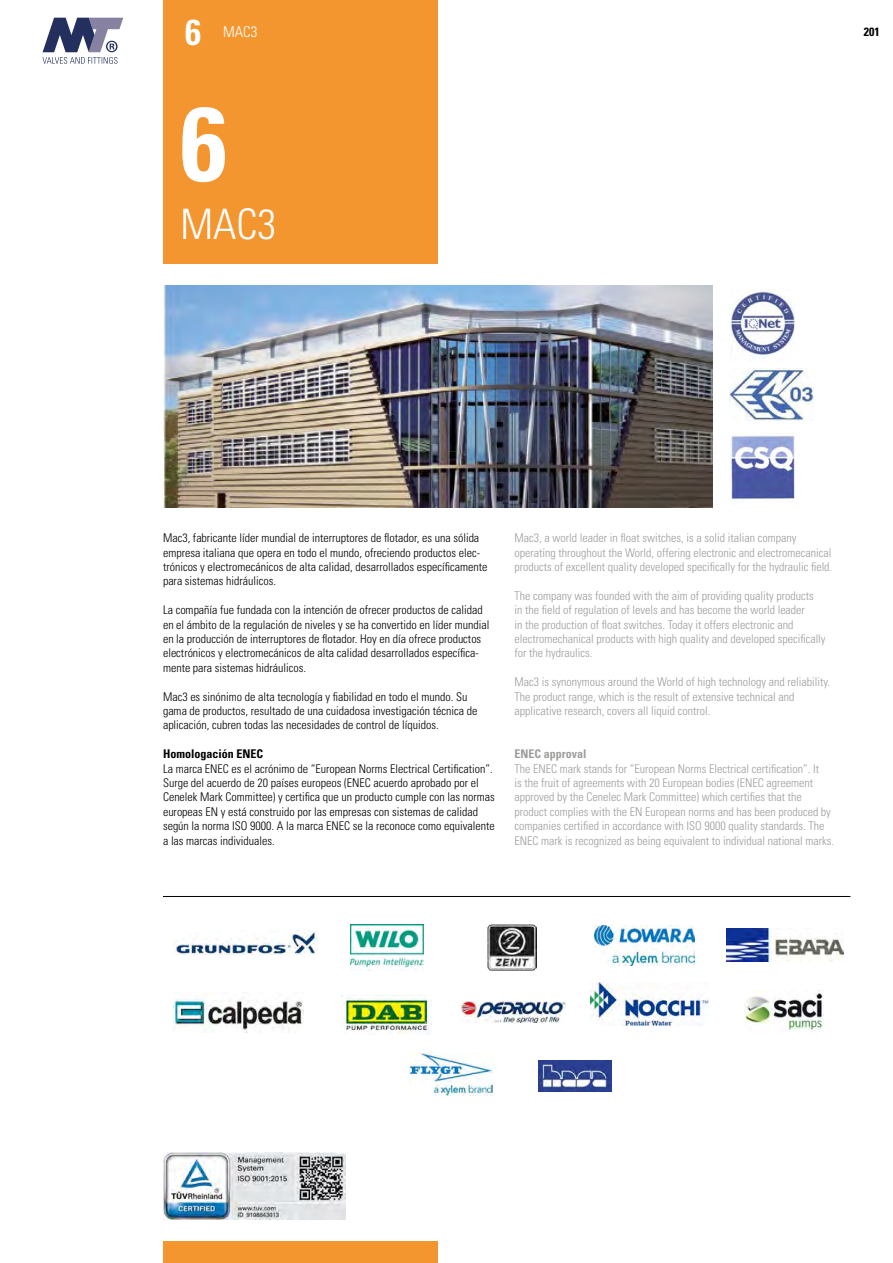
<style>
.page{position:relative;width:893px;height:1263px;background:#fff}
.page>*{position:absolute;margin:0;border:0;box-sizing:border-box;transform-origin:0 0}
.t1{font:700 condensed 105px "Univers LT Std";color:#fff}
.t2{font:300 condensed 42px "Univers LT Std";color:#fff}
.t3{font:700 condensed 36px "Univers LT Std";color:#fff}
.t4{font:300 condensed 15px "Univers LT Std";color:#fff}
.t5{font:300 condensed 12px/14.4px "Univers LT Std";color:#000}
.t6{font:300 condensed 12px/14.4px "Univers LT Std";color:#9d9d9c}
.t7{font:700 condensed 12px "Univers LT Std";color:#000}
.t8{font:700 condensed 12px "Univers LT Std";color:#9d9d9c}
</style>
<div class="page">
<div style="left:163px;top:0;width:275px;height:64px;background:#f49630"></div>
<svg style="left:43px;top:18px;width:80px;height:46px"></svg>
<div style="left:163px;top:1242px;width:275px;height:21px;background:#f49630"></div>
<img style="left:163px;top:286px;width:550px;height:221px">
<img style="left:745px;top:991px;width:78px;height:40px">
<img style="left:538px;top:1060px;width:73px;height:32px">
<img style="left:410px;top:1052px;width:83px;height:43px">
<img style="left:173px;top:992px;width:131px;height:40px">
<img style="left:342px;top:996px;width:90px;height:39px">
<img style="left:726px;top:928px;width:118px;height:33px">
<img style="left:173px;top:930px;width:144px;height:24px">
<img style="left:594px;top:925px;width:101px;height:40px">
<img style="left:590px;top:982px;width:118px;height:43px">
<img style="left:462px;top:1001px;width:104px;height:21px">
<img style="left:351px;top:925px;width:72px;height:45px">
<img style="left:487px;top:925px;width:49px;height:46px">
<img style="left:730px;top:368px;width:84px;height:53px">
<img style="left:730px;top:433px;width:65px;height:68px">
<img style="left:730px;top:289px;width:65px;height:67px">
<img style="left:163px;top:1152px;width:183px;height:68px">
<div style="left:163px;top:59px;width:275px;height:205px;background:#f49630"></div>
<hr style="left:163px;top:896px;width:687px;height:1px;background:#000">
<h3 class="t3" style="left:185px;top:10px;width:17px">6</h3>
<p class="t4" style="left:223px;top:23px;width:36px">MAC3</p>
<h1 class="t1" style="left:180px;top:80px;width:48px">6</h1>
<h2 class="t2" style="left:180px;top:199px;width:97px">MAC3</h2>
<p class="t7" style="left:864px;top:25px;width:17px">201</p>
<p class="t5" style="left:163px;top:531px;width:326px">Mac3, fabricante líder mundial de interruptores de flotador, es una sólida empresa italiana que opera en todo el mundo, ofreciendo productos elec&shy;trónicos y electromecánicos de alta calidad, desarrollados específicamente para sistemas hidráulicos.</p>
<p class="t5" style="left:163px;top:603px;width:328px">La compañía fue fundada con la intención de ofrecer productos de calidad en el ámbito de la regulación de niveles y se ha convertido en líder mundial en la producción de interruptores de flotador. Hoy en día ofrece productos electrónicos y electromecánicos de alta calidad desarrollados específica&shy;mente para sistemas hidráulicos.</p>
<p class="t5" style="left:163px;top:689px;width:316px">Mac3 es sinónimo de alta tecnología y fiabilidad en todo el mundo. Su gama de productos, resultado de una cuidadosa investigación técnica de aplicación, cubren todas las necesidades de control de líquidos.</p>
<p class="t7" style="left:163px;top:747px;width:102px">Homologación ENEC</p>
<p class="t5" style="left:163px;top:761px;width:333px">La marca ENEC es el acrónimo de “European Norms Electrical Certification”.<br>Surge del acuerdo de 20 países europeos (ENEC acuerdo aprobado por el Cenelek Mark Committee) y certifica que un producto cumple con las normas europeas EN y está construido por las empresas con sistemas de calidad según la norma ISO 9000. A la marca ENEC se la reconoce como equivalente a las marcas individuales.</p>
<p class="t6" style="left:514px;top:531px;width:319px">Mac3, a world leader in float switches, is a solid italian company operating throughout the World, offering electronic and electromecanical products of excellent quality developed specifically for the hydraulic field.</p>
<p class="t6" style="left:514px;top:588px;width:313px">The company was founded with the aim of providing quality products<br>in the field of regulation of levels and has become the world leader<br>in the production of float switches. Today it offers electronic and electromechanical products with high quality and developed specifically for the hydraulics.</p>
<p class="t6" style="left:514px;top:675px;width:317px">Mac3 is synonymous around the World of high technology and reliability.<br>The product range, which is the result of extensive technical and applicative research, covers all liquid control.</p>
<p class="t8" style="left:514px;top:747px;width:73px">ENEC approval</p>
<p class="t6" style="left:514px;top:761px;width:321px">The ENEC mark stands for “European Norms Electrical certification”. It<br>is the fruit of agreements with 20 European bodies (ENEC agreement approved by the Cenelec Mark Committee) which certifies that the product complies with the EN European norms and has been produced by companies certified in accordance with ISO 9000 quality standards. The ENEC mark is recognized as being equivalent to individual national marks.</p>
</div>
